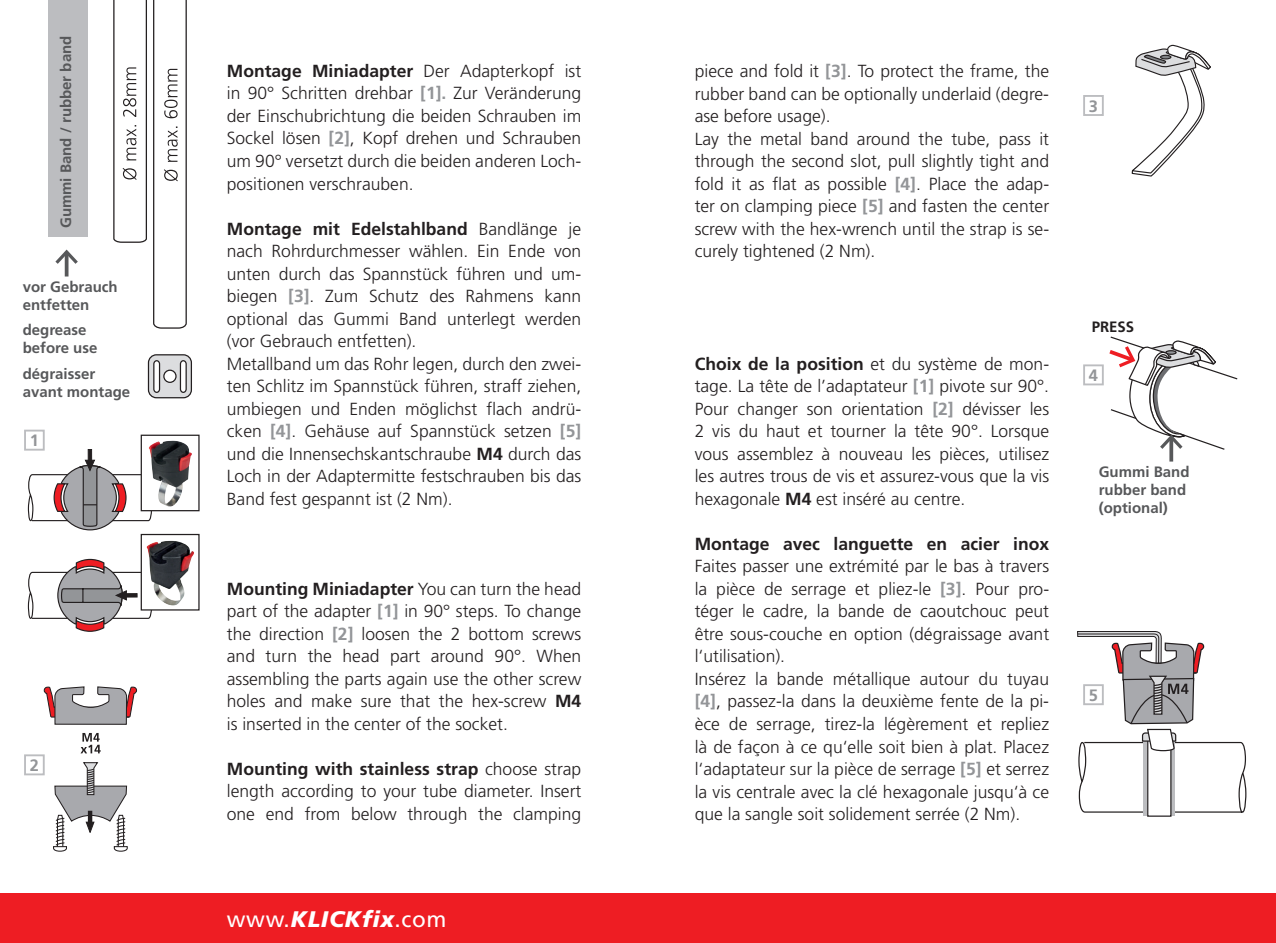
<style>
.page{position:relative;width:1276px;height:943px;background:#fff}
.page>*{position:absolute;margin:0;border:0;box-sizing:border-box;transform-origin:0 0}
.t1{font:22.5px "Frutiger LT Std";letter-spacing:.03em;color:#fff}
.t2{font:300 17.5px/22.5px "Frutiger LT Std";color:#231f20;text-align:justify}
.t3{font:700 17.5px "Frutiger LT Std";color:#231f20}
.t4{font:700 16.5px "Frutiger LT Std";color:#939598}
.t5{font:700 15px/18px "Frutiger LT Std";color:#57585a}
.t6{font:700 15px "Frutiger LT Std";color:#231f20}
.s1{font-weight:700}
.s2{font-weight:700;color:#939598}
.s3{font-weight:900;font-style:italic}
</style>
<div class="page">
<svg style="left:1131px;top:44px;width:80px;height:132px"></svg>
<svg style="left:113px;top:0;width:74px;height:329px"></svg>
<svg style="left:147px;top:354px;width:45px;height:45px"></svg>
<div style="left:48px;top:0;width:40px;height:237px;background:#bcbdc0"></div>
<svg style="left:43px;top:686px;width:94px;height:39px"></svg>
<svg style="left:81px;top:733px;width:20px;height:20px"></svg>
<svg style="left:53px;top:762px;width:75px;height:90px"></svg>
<hr style="left:65px;top:252px;width:3px;height:24px;background:#57585a">
<svg style="left:55px;top:249px;width:23px;height:18px"></svg>
<svg style="left:1169px;top:452px;width:4px;height:9px"></svg>
<div style="left:0;top:893px;width:1276px;height:50px;background:#ee1d23"></div>
<svg style="left:24px;top:754px;width:21px;height:22px"></svg>
<svg style="left:1083px;top:95px;width:21px;height:21px"></svg>
<svg style="left:1083px;top:336px;width:155px;height:116px"></svg>
<svg style="left:1077px;top:631px;width:170px;height:182px"></svg>
<svg style="left:24px;top:429px;width:176px;height:203px"></svg>
<p class="t5" style="left:57px;top:228px;width:194px;rotate:-90deg">Gummi Band / rubber band</p>
<p class="t5" style="left:23px;top:278px;width:97px">vor Gebrauch entfetten</p>
<p class="t5" style="left:23px;top:321px;width:76px">degrease before use</p>
<p class="t5" style="left:23px;top:364px;width:109px">dégraisser avant montage</p>
<p class="t4" style="left:30px;top:431px;width:11px">1</p>
<p class="t4" style="left:30px;top:755px;width:11px">2</p>
<p class="t2" style="left:227px;top:60px;width:356px"><span class="s1">Montage Miniadapter</span> Der Adapterkopf ist in 90° Schritten drehbar <span class="s2">[1].</span> Zur Veränderung der Einschubrichtung die beiden Schrauben im Sockel lösen <span class="s2">[2]</span>, Kopf drehen und Schrauben um 90° versetzt durch die beiden anderen Loch&shy;positionen verschrauben.</p>
<p class="t2" style="left:227px;top:217px;width:356px;text-align:left"><span class="s1">Montage mit Edelstahlband</span> Bandlänge je nach Rohrdurchmesser wählen. Ein Ende von unten durch das Spannstück führen und um&shy;biegen <span class="s2">[3]</span>. Zum Schutz des Rahmens kann optional das Gummi Band unterlegt werden (vor Gebrauch entfetten).<br>Metallband um das Rohr legen, durch den zwei&shy;ten Schlitz im Spannstück führen, straff ziehen, umbiegen und Enden möglichst flach andrü&shy;cken <span class="s2">[4]</span>. Gehäuse auf Spannstück setzen <span class="s2">[5] </span>und die Innensechskantschraube <span class="s1">M4</span> durch das Loch in der Adaptermitte festschrauben bis das Band fest gespannt ist (2 Nm).</p>
<p class="t2" style="left:227px;top:577px;width:356px"><span class="s1">Mounting Miniadapter</span> You can turn the head part of the adapter <span class="s2">[1]</span> in 90° steps. To change the direction <span class="s2">[2]</span> loosen the 2 bottom screws and turn the head part around 90°. When assembling the parts again use the other screw holes and make sure that the hex-screw <span class="s1">M4 </span>is inserted in the center of the socket.</p>
<p class="t2" style="left:227px;top:757px;width:356px"><span class="s1">Mounting with stainless strap</span> choose strap length according to your tube diameter. Insert one end from below through the clamping</p>
<p class="t1" style="left:227px;top:905px;width:221px">www.<span class="s3">KLICKfix</span>.com</p>
<p class="t2" style="left:694px;top:60px;width:356px;text-align:left">piece and fold it <span class="s2">[3]</span>. To protect the frame, the rubber band can be optionally underlaid (degre&shy;ase before usage).<br>Lay the metal band around the tube, pass it through the second slot, pull slightly tight and fold it as flat as possible <span class="s2">[4]</span>. Place the adap&shy;ter on clamping piece <span class="s2">[5]</span> and fasten the center screw with the hex-wrench until the strap is se&shy;curely tightened (2 Nm).</p>
<p class="t2" style="left:694px;top:353px;width:356px"><span class="s1">Choix de la position</span> et du système de mon&shy;tage. La tête de l’adaptateur <span class="s2">[1]</span> pivote sur 90°.<br>Pour changer son orientation <span class="s2">[2]</span> dévisser les 2 vis du haut et tourner la tête 90°. Lorsque vous assemblez à nouveau les pièces, utilisez les autres trous de vis et assurez-vous que la vis hexagonale <span class="s1">M4</span> est inséré au centre.</p>
<p class="t3" style="left:694px;top:533px;width:356px">Montage avec languette en acier inox</p>
<p class="t2" style="left:694px;top:555px;width:356px;text-align:left">Faites passer une extrémité par le bas à travers la pièce de serrage et pliez-le <span class="s2">[3]</span>. Pour pro&shy;téger le cadre, la bande de caoutchouc peut être sous-couche en option (dégraissage avant l‘utilisation).<br>Insérez la bande métallique autour du tuyau <span class="s2">[4]</span>, passez-la dans la deuxième fente de la pi&shy;èce de serrage, tirez-la légèrement et repliez là de façon à ce qu‘elle soit bien à plat. Placez l‘adaptateur sur la pièce de serrage <span class="s2">[5]</span> et serrez la vis centrale avec la clé hexagonale jusqu‘à ce que la sangle soit solidement serrée (2 Nm).</p>
<p class="t4" style="left:1089px;top:96px;width:11px">3</p>
<p class="t6" style="left:1091px;top:317px;width:44px">PRESS</p>
<p class="t4" style="left:1089px;top:365px;width:11px">4</p>
<p class="t5" style="left:1098px;top:463px;width:92px">Gummi Band rubber band (optional)</p>
<p class="t4" style="left:1089px;top:685px;width:11px">5</p>
</div>
